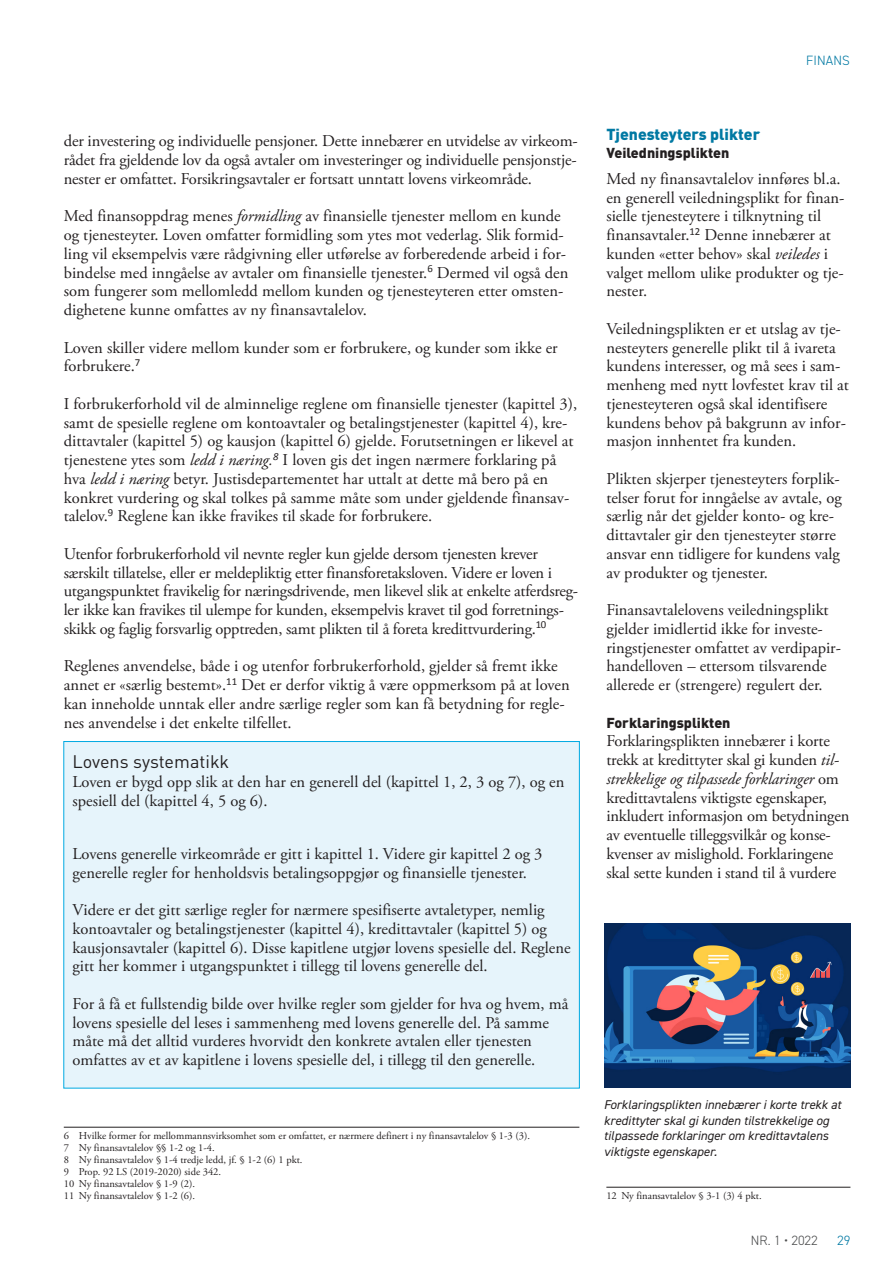
<style>
.page{position:relative;width:893px;height:1263px;background:#fff}
.page>*{position:absolute;margin:0;border:0;box-sizing:border-box;transform-origin:0 0}
.t1{font:18px "DIN Pro";color:#231f20}
.t2{font:16.5px/18.8px "Adobe Garamond Pro";color:#231f20}
.t3{font:900 15.75px "DIN Pro";color:#0079a3}
.t4{font:900 14.25px "DIN Pro";color:#231f20}
.t5{font:300 13.5px "DIN2014";color:#4b4c4d}
.t6{font:300 13.5px "DIN2014";letter-spacing:.01em;color:#0079a3}
.t7{font:italic 12.75px/15.8px "DIN2014";color:#231f20}
.t8{font:10.5px/12px "Adobe Garamond Pro";color:#231f20}
.s1{font-style:italic}
</style>
<div class="page">
<hr style="left:64px;top:1127px;width:515px;height:1px;background:#231f20">
<div style="left:64px;top:741px;width:515px;height:347px;background:#e6f4fb"></div>
<hr style="left:606px;top:1187px;width:244px;height:1px;background:#231f20">
<img style="left:605px;top:923px;width:245px;height:164px">
<p class="t2" style="left:64px;top:132px;width:516px;text-align:justify">der investering og individuelle pensjoner. Dette innebærer en utvidelse av virkeom&shy;rådet fra gjeldende lov da også avtaler om investeringer og individuelle pensjonstje&shy;nester er omfattet. Forsikringsavtaler er fortsatt unntatt lovens virkeområde.</p>
<p class="t2" style="left:64px;top:207px;width:506px">Med finansoppdrag menes <span class="s1">formidling</span> av finansielle tjenester mellom en kunde og tjenesteyter. Loven omfatter formidling som ytes mot vederlag. Slik formid&shy;ling vil eksempelvis være rådgivning eller utførelse av forberedende arbeid i for&shy;bindelse med inngåelse av avtaler om finansielle tjenester.<sup>6</sup> Dermed vil også den som fungerer som mellomledd mellom kunden og tjenesteyteren etter omsten&shy;dighetene kunne omfattes av ny finansavtalelov.</p>
<p class="t2" style="left:64px;top:339px;width:495px">Loven skiller videre mellom kunder som er forbrukere, og kunder som ikke er forbrukere.<sup>7</sup></p>
<p class="t2" style="left:64px;top:395px;width:515px">I forbrukerforhold vil de alminnelige reglene om finansielle tjenester (kapittel 3), samt de spesielle reglene om kontoavtaler og betalingstjenester (kapittel 4), kre&shy;dittavtaler (kapittel 5) og kausjon (kapittel 6) gjelde. Forutsetningen er likevel at tjenestene ytes som <span class="s1">ledd i næring.</span><sup>8</sup> I loven gis det ingen nærmere forklaring på hva <span class="s1">ledd i næring</span> betyr. Justisdepartementet har uttalt at dette må bero på en konkret vurdering og skal tolkes på samme måte som under gjeldende finansav&shy;talelov.<sup>9</sup> Reglene kan ikke fravikes til skade for forbrukere.</p>
<p class="t2" style="left:64px;top:545px;width:515px">Utenfor forbrukerforhold vil nevnte regler kun gjelde dersom tjenesten krever særskilt tillatelse, eller er meldepliktig etter finansforetaksloven. Videre er loven i utgangspunktet fravikelig for næringsdrivende, men likevel slik at enkelte atferdsreg&shy;ler ikke kan fravikes til ulempe for kunden, eksempelvis kravet til god forretnings&shy;skikk og faglig forsvarlig opptreden, samt plikten til å foreta kredittvurdering.<sup>10</sup></p>
<p class="t2" style="left:64px;top:657px;width:507px">Reglenes anvendelse, både i og utenfor forbrukerforhold, gjelder så fremt ikke annet er «særlig bestemt».<sup>11</sup> Det er derfor viktig å være oppmerksom på at loven kan inneholde unntak eller andre særlige regler som kan få betydning for regle&shy;nes anvendelse i det enkelte tilfellet.</p>
<p class="t1" style="left:72px;top:749px;width:158px">Lovens systematikk</p>
<p class="t2" style="left:72px;top:773px;width:493px">Loven er bygd opp slik at den har en generell del (kapittel 1, 2, 3 og 7), og en spesiell del (kapittel 4, 5 og 6).</p>
<p class="t2" style="left:72px;top:845px;width:471px">Lovens generelle virkeområde er gitt i kapittel 1. Videre gir kapittel 2 og 3 generelle regler for henholdsvis betalingsoppgjør og finansielle tjenester.</p>
<p class="t2" style="left:72px;top:901px;width:500px">Videre er det gitt særlige regler for nærmere spesifiserte avtaletyper, nemlig kontoavtaler og betalingstjenester (kapittel 4), kredittavtaler (kapittel 5) og kausjonsavtaler (kapittel 6). Disse kapitlene utgjør lovens spesielle del. Reglene gitt her kommer i utgangspunktet i tillegg til lovens generelle del.</p>
<p class="t2" style="left:72px;top:995px;width:497px">For å få et fullstendig bilde over hvilke regler som gjelder for hva og hvem, må lovens spesielle del leses i sammenheng med lovens generelle del. På samme måte må det alltid vurderes hvorvidt den konkrete avtalen eller tjenesten omfattes av et av kapitlene i lovens spesielle del, i tillegg til den generelle.</p>
<p class="t8" style="left:64px;top:1130px;width:468px">6 Hvilke former for mellommannsvirksomhet som er omfattet, er nærmere definert i ny finansavtalelov § 1-3 (3).<br>7 Ny finansavtalelov §§ 1-2 og 1-4.<br>8 Ny finansavtalelov § 1-4 tredje ledd, jf. § 1-2 (6) 1 pkt.<br>9 Prop. 92 LS (2019-2020) side 342.<br>10 Ny finansavtalelov § 1-9 (2).<br>11 Ny finansavtalelov § 1-2 (6).</p>
<p class="t6" style="left:806px;top:52px;width:45px">FINANS</p>
<p class="t3" style="left:606px;top:123px;width:155px">Tjenesteyters plikter</p>
<p class="t4" style="left:606px;top:144px;width:125px">Veiledningsplikten</p>
<p class="t2" style="left:606px;top:170px;width:240px">Med ny finansavtalelov innføres bl.a. en generell veiledningsplikt for finan&shy;sielle tjenesteytere i tilknytning til finansavtaler.<sup>12</sup> Denne innebærer at kunden «etter behov» skal <span class="s1">veiledes</span> i valget mellom ulike produkter og tje&shy;nester.</p>
<p class="t2" style="left:606px;top:320px;width:244px">Veiledningsplikten er et utslag av tje&shy;nesteyters generelle plikt til å ivareta kundens interesser, og må sees i sam&shy;menheng med nytt lovfestet krav til at tjenesteyteren også skal identifisere kundens behov på bakgrunn av infor&shy;masjon innhentet fra kunden.</p>
<p class="t2" style="left:606px;top:470px;width:237px">Plikten skjerper tjenesteyters forplik&shy;telser forut for inngåelse av avtale, og særlig når det gjelder konto- og kre&shy;dittavtaler gir den tjenesteyter større ansvar enn tidligere for kundens valg av produkter og tjenester.</p>
<p class="t2" style="left:606px;top:601px;width:236px">Finansavtalelovens veiledningsplikt gjelder imidlertid ikke for investe&shy;ringstjenester omfattet av verdipapir&shy;handelloven – ettersom tilsvarende allerede er (strengere) regulert der.</p>
<p class="t4" style="left:606px;top:713px;width:126px">Forklaringsplikten</p>
<p class="t2" style="left:606px;top:732px;width:245px">Forklaringsplikten innebærer i korte trekk at kredittyter skal gi kunden <span class="s1">til&shy;strekkelige og tilpassede forklaringer</span> om kredittavtalens viktigste egenskaper, inkludert informasjon om betydningen av eventuelle tilleggsvilkår og konse&shy;kvenser av mislighold. Forklaringene skal sette kunden i stand til å vurdere</p>
<p class="t7" style="left:604px;top:1096px;width:239px">Forklaringsplikten innebærer i korte trekk at kredittyter skal gi kunden tilstrekkelige og tilpassede forklaringer om kredittavtalens viktigste egenskaper.</p>
<p class="t8" style="left:606px;top:1190px;width:157px">12 Ny finansavtalelov § 3-1 (3) 4 pkt.</p>
<p class="t5" style="left:751px;top:1232px;width:69px">NR. 1 • 2022</p>
<p class="t6" style="left:837px;top:1232px;width:15px">29</p>
</div>
